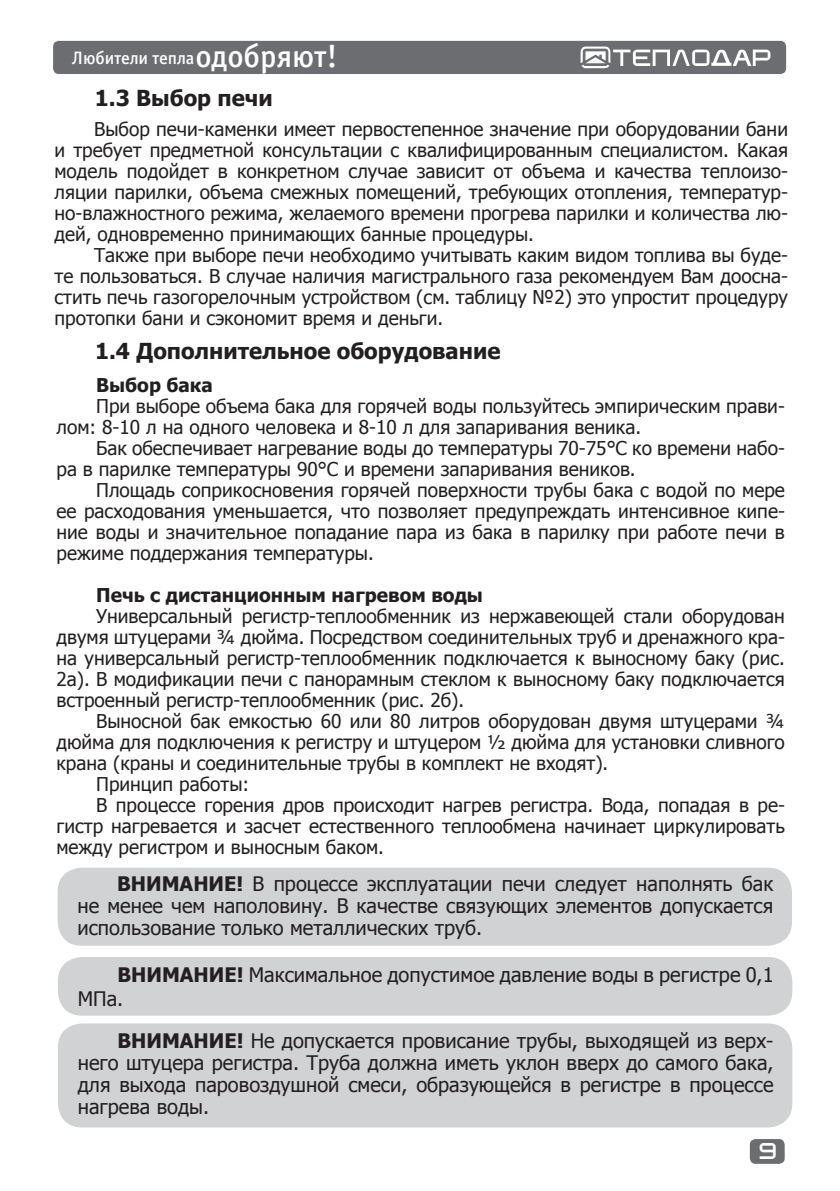
<style>
.page{position:relative;width:840px;height:1191px;background:#fff}
.page>*{position:absolute;margin:0;border:0;box-sizing:border-box;transform-origin:0 0}
.t1{font:700 22px "Tahoma";color:#231f20}
.t2{font:20px/22px "Tahoma";color:#231f20;text-align:justify}
.t3{font:19px/21px "Tahoma";color:#231f20;text-align:justify}
.t4{font:700 19px "Tahoma";color:#231f20}
.t5{font:18px "Officina Sans Medium C";letter-spacing:-.005em;color:#fff}
.t6{font:16px "teplodar";color:#fff}
.s1{font-size:32px}
.s2{font-weight:700}
</style>
<div class="page">
<div style="left:749px;top:1139px;width:35px;height:24px;background:#6c6d70;border-radius:6px"></div>
<div style="left:53px;top:41px;width:732px;height:33px;background:#6c6d70;border-radius:6px"></div>
<svg style="left:580px;top:46px;width:190px;height:22px"></svg>
<div style="left:58px;top:867px;width:733px;height:78px;background:#d1d2d4;border-radius:24px"></div>
<div style="left:58px;top:957px;width:733px;height:58px;background:#d1d2d4;border-radius:24px"></div>
<div style="left:58px;top:1023px;width:733px;height:104px;background:#d1d2d4;border-radius:24px"></div>
<p class="t5" style="left:72px;top:48px;width:267px">Любители тепла<span class="s1">одобряют!</span></p>
<p class="t1" style="left:95px;top:83px;width:179px">1.3 Выбор печи</p>
<p class="t3" style="left:54px;top:118px;width:734px;text-indent:40px">Выбор печи-каменки имеет первостепенное значение при оборудовании бани и требует предметной консультации с квалифицированным специалистом. Какая модель подойдет в конкретном случае зависит от объема и качества теплоизо&shy;ляции парилки, объема смежных помещений, требующих отопления, температур&shy;но-влажностного режима, желаемого времени прогрева парилки и количества лю&shy;дей, одновременно принимающих банные процедуры.</p>
<p class="t3" style="left:54px;top:244px;width:734px;text-indent:40px">Также при выборе печи необходимо учитывать каким видом топлива вы буде&shy;те пользоваться. В случае наличия магистрального газа рекомендуем Вам доосна&shy;стить печь газогорелочным устройством (см. таблицу №2) это упростит процедуру протопки бани и сэкономит время и деньги.</p>
<p class="t1" style="left:95px;top:335px;width:407px">1.4 Дополнительное оборудование</p>
<p class="t4" style="left:96px;top:372px;width:118px">Выбор бака</p>
<p class="t3" style="left:56px;top:395px;width:729px;text-indent:40px">При выборе объема бака для горячей воды пользуйтесь эмпирическим прави&shy;лом: 8-10 л на одного человека и 8-10 л для запаривания веника.</p>
<p class="t3" style="left:56px;top:437px;width:729px;text-indent:40px">Бак обеспечивает нагревание воды до температуры 70-75°C ко времени набо&shy;ра в парилке температуры 90°C и времени запаривания веников.</p>
<p class="t3" style="left:56px;top:479px;width:729px;text-indent:40px">Площадь соприкосновения горячей поверхности трубы бака с водой по мере ее расходования уменьшается, что позволяет предупреждать интенсивное кипе&shy;ние воды и значительное попадание пара из бака в парилку при работе печи в режиме поддержания температуры.</p>
<p class="t4" style="left:96px;top:582px;width:388px">Печь с дистанционным нагревом воды</p>
<p class="t3" style="left:56px;top:605px;width:729px;text-indent:40px">Универсальный регистр-теплообменник из нержавеющей стали оборудован двумя штуцерами ¾ дюйма. Посредством соединительных труб и дренажного кра&shy;на универсальный регистр-теплообменник подключается к выносному баку (рис.<br>2а). В модификации печи с панорамным стеклом к выносному баку подключается встроенный регистр-теплообменник (рис. 2б).</p>
<p class="t3" style="left:96px;top:710px;width:689px">Выносной бак емкостью 60 или 80 литров оборудован двумя штуцерами ¾</p>
<p class="t3" style="left:56px;top:731px;width:729px">дюйма для подключения к регистру и штуцером ½ дюйма для установки сливного</p>
<p class="t3" style="left:56px;top:752px;width:553px">крана (краны и соединительные трубы в комплект не входят).</p>
<p class="t3" style="left:96px;top:773px;width:154px">Принцип работы:</p>
<p class="t3" style="left:96px;top:794px;width:689px">В процессе горения дров происходит нагрев регистра. Вода, попадая в ре-</p>
<p class="t3" style="left:56px;top:815px;width:729px">гистр нагревается и засчет естественного теплообмена начинает циркулировать</p>
<p class="t3" style="left:56px;top:836px;width:329px">между регистром и выносным баком.</p>
<p class="t2" style="left:77px;top:872px;width:697px;text-indent:40px"><span class="s2">ВНИМАНИЕ!</span> В процессе эксплуатации печи следует наполнять бак не менее чем наполовину. В качестве связующих элементов допускается использование только металлических труб.</p>
<p class="t2" style="left:78px;top:961px;width:697px;line-height:24px;text-indent:40px"><span class="s2">ВНИМАНИЕ!</span> Максимальное допустимое давление воды в регистре 0,1<br>МПа.</p>
<p class="t2" style="left:78px;top:1029px;width:697px;text-indent:40px"><span class="s2">ВНИМАНИЕ!</span> Не допускается провисание трубы, выходящей из верх&shy;него штуцера регистра. Труба должна иметь уклон вверх до самого бака, для выхода паровоздушной смеси, образующейся в регистре в процессе нагрева воды.</p>
<p class="t6" style="left:759px;top:1144px;width:18px">9</p>
</div>
